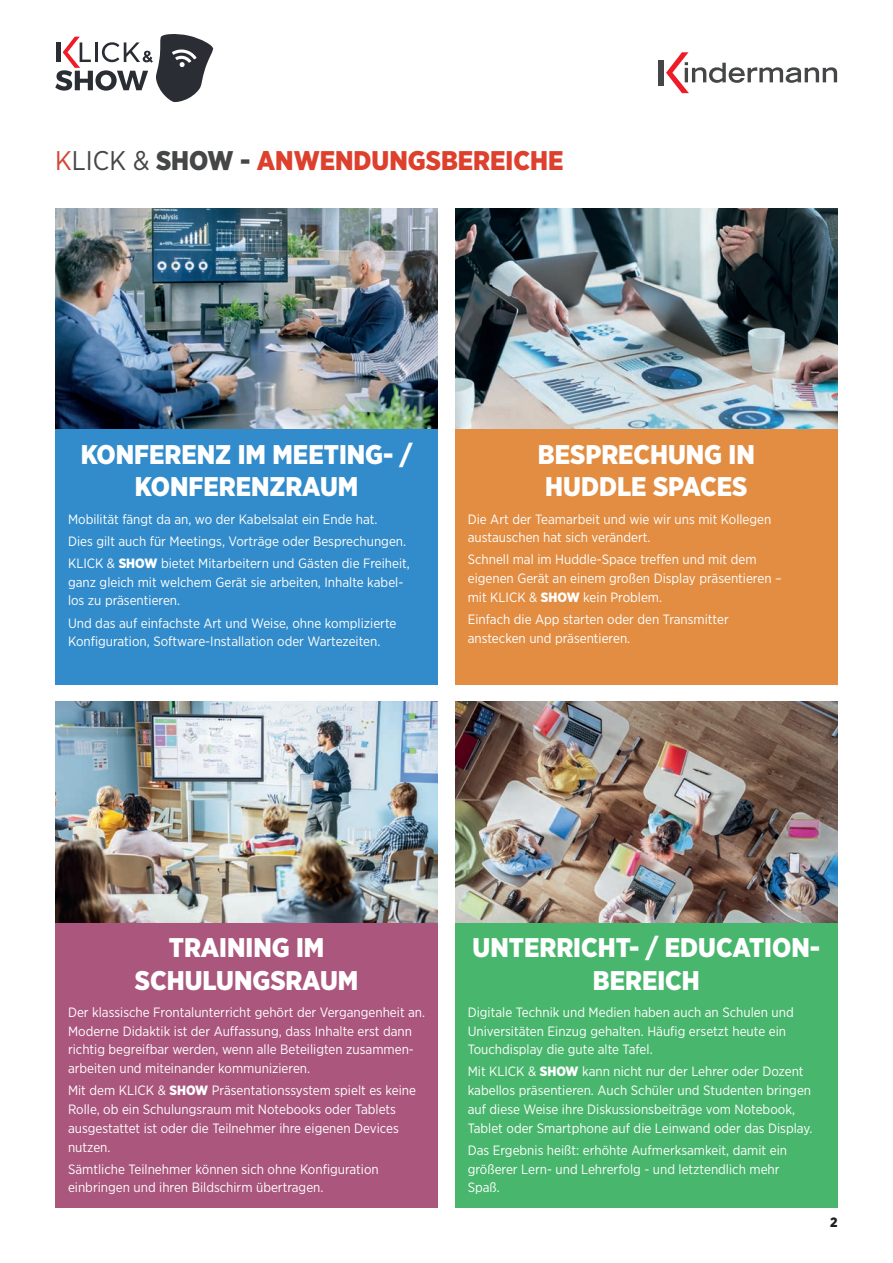
<style>
.page{position:relative;width:893px;height:1263px;background:#fff}
.page>*{position:absolute;margin:0;border:0;box-sizing:border-box;transform-origin:0 0}
.t1{font:900 27px/32.4px "Gotham Narrow";color:#fff;text-align:center}
.t2{font:900 27px "Gotham Narrow";color:#dd402d}
.t3{font:13.5px/18.8px "Gotham Narrow";color:#fff}
.t4{font:900 13.5px "Gotham Narrow";color:#231f20}
.s1{font-weight:400;color:#d54636}
.s2{font-weight:400;color:#454647}
.s3{color:#454647}
.s4{font-weight:900}
</style>
<div class="page">
<svg style="left:55px;top:34px;width:158px;height:68px"></svg>
<hr style="left:57px;top:42px;width:4px;height:20px;background:#2b2d35">
<div style="left:658px;top:60px;width:6px;height:26px;background:#454647"></div>
<svg style="left:666px;top:52px;width:171px;height:41px"></svg>
<img style="left:55px;top:208px;width:383px;height:221px">
<img style="left:455px;top:702px;width:383px;height:221px">
<img style="left:455px;top:208px;width:383px;height:221px">
<img style="left:55px;top:702px;width:383px;height:221px">
<div style="left:55px;top:429px;width:383px;height:256px;background:#328ccb"></div>
<div style="left:455px;top:429px;width:383px;height:256px;background:#e28d42"></div>
<div style="left:55px;top:923px;width:383px;height:285px;background:#aa567d"></div>
<div style="left:455px;top:923px;width:383px;height:285px;background:#49b66d"></div>
<h1 class="t2" style="left:55px;top:143px;width:510px"><span class="s1">K</span><span class="s2">LICK &amp;</span> <span class="s3">SHOW -</span> ANWENDUNGSBEREICHE</h1>
<h1 class="t1" style="left:81px;top:438px;width:333px">KONFERENZ IM MEETING- /<br>KONFERENZRAUM</h1>
<p class="t3" style="left:68px;top:507px;width:343px;line-height:22.2px">Mobilität fängt da an, wo der Kabelsalat ein Ende hat.<br>Dies gilt auch für Meetings, Vorträge oder Besprechungen.<br>KLICK &amp; <span class="s4">SHOW</span> bietet Mitarbeitern und Gästen die Freiheit,</p>
<p class="t3" style="left:68px;top:572px;width:337px">ganz gleich mit welchem Gerät sie arbeiten, Inhalte kabel&shy;los zu präsentieren.</p>
<p class="t3" style="left:68px;top:613px;width:330px">Und das auf einfachste Art und Weise, ohne komplizierte<br>Konfiguration, Software-Installation oder Wartezeiten.</p>
<h1 class="t1" style="left:538px;top:438px;width:218px;text-align:left">BESPRECHUNG IN<br>HUDDLE SPACES</h1>
<p class="t3" style="left:468px;top:509px;width:305px">Die Art der Teamarbeit und wie wir uns mit Kollegen austauschen hat sich verändert.</p>
<p class="t3" style="left:468px;top:550px;width:315px">Schnell mal im Huddle-Space treffen und mit dem eigenen Gerät an einem großen Display präsentieren – mit KLICK &amp; <span class="s4">SHOW</span> kein Problem.</p>
<p class="t3" style="left:468px;top:610px;width:263px">Einfach die App starten oder den Transmitter anstecken und präsentieren.</p>
<h1 class="t1" style="left:135px;top:931px;width:225px">TRAINING IM<br>SCHULUNGSRAUM</h1>
<p class="t3" style="left:68px;top:1002px;width:359px">Der klassische Frontalunterricht gehört der Vergangenheit an.<br>Moderne Didaktik ist der Auffassung, dass Inhalte erst dann richtig begreifbar werden, wenn alle Beteiligten zusammen&shy;arbeiten und miteinander kommunizieren.</p>
<p class="t3" style="left:68px;top:1081px;width:350px">Mit dem KLICK &amp; <span class="s4">SHOW</span> Präsentationssystem spielt es keine Rolle, ob ein Schulungsraum mit Notebooks oder Tablets ausgestattet ist oder die Teilnehmer ihre eigenen Devices nutzen.</p>
<p class="t3" style="left:68px;top:1159px;width:312px">Sämtliche Teilnehmer können sich ohne Konfiguration einbringen und ihren Bildschirm übertragen.</p>
<h1 class="t1" style="left:473px;top:931px;width:349px">UNTERRICHT- / EDUCATION-<br>BEREICH</h1>
<p class="t3" style="left:468px;top:1002px;width:327px">Digitale Technik und Medien haben auch an Schulen und<br>Universitäten Einzug gehalten. Häufig ersetzt heute ein<br>Touchdisplay die gute alte Tafel.</p>
<p class="t3" style="left:468px;top:1062px;width:346px">Mit KLICK &amp; <span class="s4">SHOW</span> kann nicht nur der Lehrer oder Dozent kabellos präsentieren. Auch Schüler und Studenten bringen auf diese Weise ihre Diskussionsbeiträge vom Notebook, Tablet oder Smartphone auf die Leinwand oder das Display.</p>
<p class="t3" style="left:468px;top:1140px;width:321px">Das Ergebnis heißt: erhöhte Aufmerksamkeit, damit ein größerer Lern- und Lehrerfolg - und letztendlich mehr<br>Spaß.</p>
<p class="t4" style="left:830px;top:1213px;width:9px">2</p>
</div>
